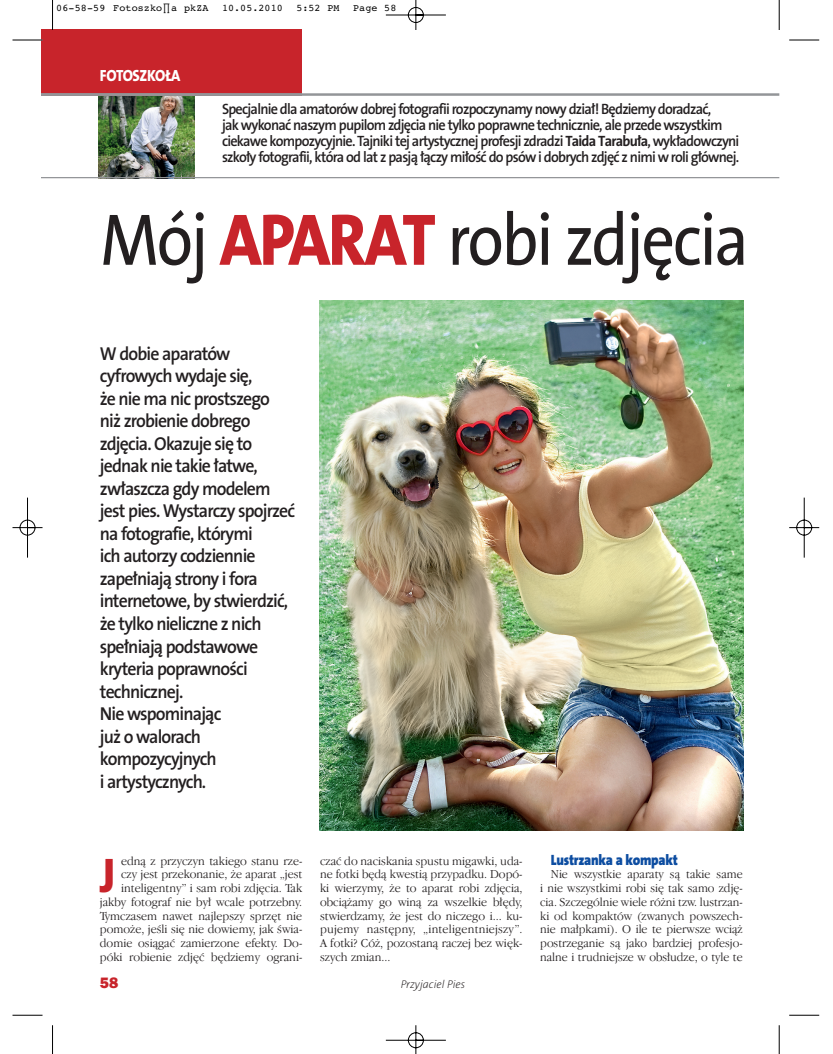
<style>
.page{position:relative;width:833px;height:1054px;background:#fff}
.page>*{position:absolute;margin:0;border:0;box-sizing:border-box;transform-origin:0 0}
.t1{font:73.75px "Grundfos The Sans CE5 R";letter-spacing:-.035em;color:#231f20;scale:.9 1}
.t2{font:49px "Grundfos The Sans CE8 XB";color:#c8242b;scale:.95 1}
.t3{font:18.75px/22.5px "Grundfos The Sans CE6 SB";letter-spacing:-.045em;color:#231f20;scale:.95 1}
.t4{font:16.25px "Grundfos The Sans CE8 XB";letter-spacing:-.03em;color:#fff;scale:.9 1}
.t5{font:15px/16.2px "Grundfos The Sans CE6 SB";letter-spacing:-.055em;color:#231f20;scale:.95 1}
.t6{font:15px "Grundfos The Sans CE9 BL";letter-spacing:-.02em;color:#0d4da1;scale:.9 1}
.t7{font:800 15px "Franklin Gothic PL";color:#c8242b}
.t8{font:300 12.5px/13.8px "Garamond ITCPL";color:#231f20;text-align:right;scale:.96 1}
.t9{font:300 12.5px/13.8px "Garamond ITCPL";color:#231f20;text-align:justify;scale:.95 1}
.t10{font:italic 11.25px "Grundfos The Sans CE2 XL";color:#231f20}
.t11{font:10px "Courier";letter-spacing:.005em;color:#000}
.s1{font-family:"Grundfos The Sans CE7 B"}
.s2{font-family:"Grundfos The Sans CE8 XB";color:#c8242b}
</style>
<div class="page">
<img style="left:12px;top:0;width:807px;height:1054px">
<p class="t11" style="left:56px;top:5px;width:154px">06-58-59 Fotoszko∏a pkZA</p>
<p class="t11" style="left:222px;top:5px;width:62px">10.05.2010</p>
<p class="t11" style="left:296px;top:5px;width:45px">5:52 PM</p>
<p class="t11" style="left:353px;top:5px;width:45px">Page 58</p>
<h3 class="t4" style="left:100px;top:69px;width:91px">FOTOSZKOŁA</h3>
<p class="t5" style="left:222px;top:102px;width:546px">Specjalnie dla amatorów dobrej fotografii rozpoczynamy nowy dział! Będziemy doradzać,<br>jak wykonać naszym pupilom zdjęcia nie tylko poprawne technicznie, ale przede wszystkim ciekawe kompozycyjnie. Tajniki tej artystycznej profesji zdradzi <span class="s1">Taida Tarabuła</span>, wykładowczyni szkoły fotografii, która od lat z pasją łączy miłość do psów i dobrych zdjęć z nimi w roli głównej.</p>
<h1 class="t1" style="left:100px;top:211px;width:722px">Mój <span class="s2">APARAT</span> robi zdjęcia</h1>
<p class="t3" style="left:100px;top:344px;width:207px">W dobie aparatów cyfrowych wydaje się,<br>że nie ma nic prostszego niż zrobienie dobrego zdjęcia. Okazuje się to jednak nie takie łatwe, zwłaszcza gdy modelem jest pies. Wystarczy spojrzeć na fotografie, którymi<br>ich autorzy codziennie zapełniają strony i fora internetowe, by stwierdzić, że tylko nieliczne z nich spełniają podstawowe kryteria poprawności technicznej.<br>Nie wspominając<br>już o walorach kompozycyjnych<br>i artystycznych.</p>
<p class="t8" style="left:100px;top:855px;width:212px">ednà z przyczyn takiego stanu rze-<br>czy jest przekonanie, ˝e aparat „jest inteligentny” i sam robi zdj´cia. Tak jakby fotograf nie by∏ wcale potrzebny.<br>Tymczasem nawet najlepszy sprz´t nie pomo˝e, jeÊli si´ nie dowiemy, jak Êwia&shy;domie osiàgaç zamierzone efekty. Do&shy;póki robienie zdj´ç b´dziemy ograni-</p>
<p class="t8" style="left:320px;top:855px;width:212px;text-align:justify">czaç do naciskania spustu migawki, uda&shy;ne fotki b´dà kwestià przypadku. Dopó&shy;ki wierzymy, ˝e to aparat robi zdj´cia, obcià˝amy go winà za wszelkie b∏´dy, stwierdzamy, ˝e jest do niczego i... ku&shy;pujemy nast´pny, „inteligentniejszy”.<br>A fotki? Có˝, pozostanà raczej bez wi´k&shy;szych zmian...</p>
<p class="t6" style="left:551px;top:854px;width:143px">Lustrzanka a kompakt</p>
<h2 class="t2" style="left:100px;top:856px;width:18px">J</h2>
<p class="t9" style="left:540px;top:868px;width:214px;text-indent:11px">Nie wszystkie aparaty sà takie same i nie wszystkimi robi si´ tak samo zdj´- cia. Szczególnie wiele ró˝ni tzw. lustrzan&shy;ki od kompaktów (zwanych powszech&shy;nie ma∏pkami). O ile te pierwsze wcià˝ postrzeganie sà jako bardziej profesjo&shy;nalne i trudniejsze w obs∏udze, o tyle te</p>
<p class="t7" style="left:100px;top:977px;width:20px">58</p>
<p class="t10" style="left:400px;top:980px;width:66px">Przyjaciel Pies</p>
</div>
